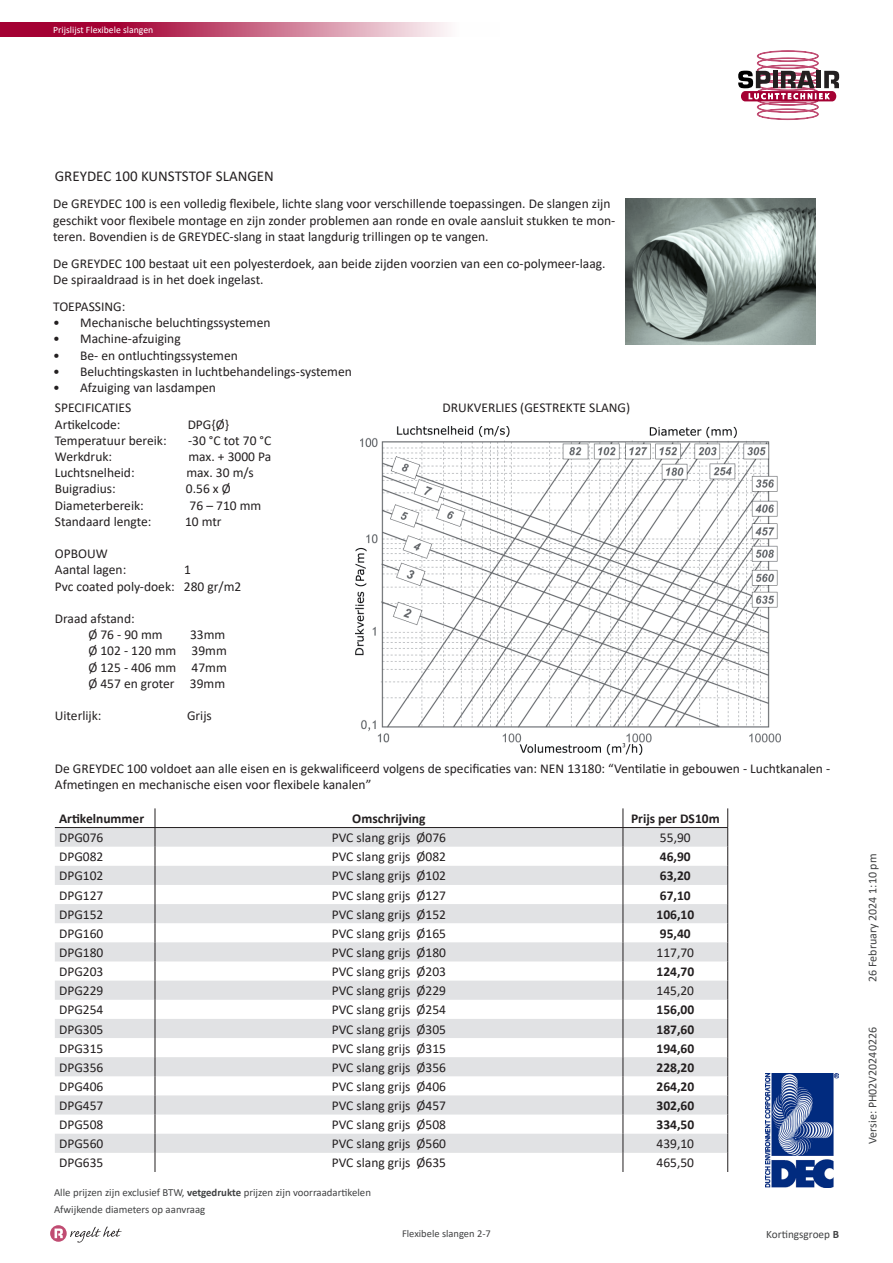
<style>
.page{position:relative;width:893px;height:1263px;background:#fff}
.page>*{position:absolute;margin:0;border:0;box-sizing:border-box;transform-origin:0 0}
.t1{font:15px "Calibri";color:#231f20}
.Standaard{font:13.5px/16.2px "Calibri";color:#231f20}
.kop{font:13.5px "Calibri";color:#231f20}
.maten{font:13.5px "Calibri";color:#231f20}
.tabel{font:700 13.5px "Calibri";color:#231f20}
.tabel-2{font:13.5px "Calibri";color:#231f20}
.kop-2{font:700 13.5px "Calibri";color:#231f20}
.t2{font:12px "Calibri";color:#414243}
.t3{font:11.25px "Calibri";color:#414243}
.t4{font:10.8px "Calibri";color:#414243}
.t5{font:10.5px "Calibri";color:#414243}
.t6{font:9.75px "Calibri";color:#fff}
.s1{font-weight:700}
</style>
<div class="page">
<svg style="left:738px;top:51px;width:101px;height:69px"></svg>
<svg style="left:0;top:22px;width:448px;height:15px;background:#c35a7a"></svg>
<img style="left:766px;top:1074px;width:73px;height:113px">
<svg style="left:50px;top:1225px;width:17px;height:17px"></svg>
<svg style="left:55px;top:1228px;width:8px;height:10px"></svg>
<svg style="left:70px;top:1226px;width:52px;height:16px"></svg>
<svg style="left:55px;top:828px;width:672px;height:325px;fill:#e1e2e4"></svg>
<hr style="left:55px;top:827px;width:100px;height:1px;background:#231f20">
<svg style="left:155px;top:808px;width:1px;height:364px"></svg>
<hr style="left:155px;top:827px;width:468px;height:1px;background:#231f20">
<svg style="left:623px;top:808px;width:1px;height:364px"></svg>
<svg style="left:727px;top:808px;width:1px;height:364px"></svg>
<hr style="left:623px;top:827px;width:105px;height:1px;background:#231f20">
<img style="left:625px;top:198px;width:190px;height:147px">
<img style="left:355px;top:427px;width:425px;height:327px">
<p class="t6" style="left:53px;top:23px;width:102px">Prijslijst Flexibele slangen</p>
<p class="t1" style="left:55px;top:166px;width:221px">GREYDEC 100 KUNSTSTOF SLANGEN</p>
<p class="Standaard" style="left:53px;top:195px;width:564px">De GREYDEC 100 is een volledig flexibele, lichte slang voor verschillende toepassingen. De slangen zijn geschikt voor flexibele montage en zijn zonder problemen aan ronde en ovale aansluit stukken te mon&shy;teren. Bovendien is de GREYDEC-slang in staat langdurig trillingen op te vangen.</p>
<p class="Standaard" style="left:53px;top:255px;width:554px">De GREYDEC 100 bestaat uit een polyesterdoek, aan beide zijden voorzien van een co-polymeer-laag.</p>
<p class="Standaard" style="left:53px;top:271px;width:212px">De spiraaldraad is in het doek ingelast.</p>
<p class="Standaard" style="left:53px;top:298px;width:74px">TOEPASSING:</p>
<p class="Standaard" style="left:53px;top:314px;width:219px">• Mechanische beluchtingssystemen</p>
<p class="Standaard" style="left:53px;top:330px;width:129px">• Machine-afzuiging</p>
<p class="Standaard" style="left:53px;top:347px;width:186px">• Be- en ontluchtingssystemen</p>
<p class="Standaard" style="left:53px;top:363px;width:300px">• Beluchtingskasten in luchtbehandelings-systemen</p>
<p class="Standaard" style="left:53px;top:379px;width:164px">• Afzuiging van lasdampen</p>
<p class="Standaard" style="left:55px;top:399px;width:78px">SPECIFICATIES</p>
<p class="Standaard" style="left:442px;top:399px;width:189px">DRUKVERLIES (GESTREKTE SLANG)</p>
<p class="Standaard" style="left:55px;top:416px;width:67px">Artikelcode:</p>
<p class="Standaard" style="left:188px;top:416px;width:43px">DPG{Ø}</p>
<p class="Standaard" style="left:55px;top:432px;width:113px">Temperatuur bereik:</p>
<p class="Standaard" style="left:188px;top:432px;width:85px">-30 °C tot 70 °C</p>
<p class="Standaard" style="left:55px;top:448px;width:59px">Werkdruk:</p>
<p class="Standaard" style="left:188px;top:448px;width:84px">max. + 3000 Pa</p>
<p class="Standaard" style="left:55px;top:464px;width:81px">Luchtsnelheid:</p>
<p class="Standaard" style="left:186px;top:464px;width:69px">max. 30 m/s</p>
<p class="Standaard" style="left:55px;top:480px;width:62px">Buigradius:</p>
<p class="Standaard" style="left:186px;top:480px;width:46px">0.56 x Ø</p>
<p class="Standaard" style="left:55px;top:497px;width:91px">Diameterbereik:</p>
<p class="Standaard" style="left:190px;top:497px;width:73px">76 – 710 mm</p>
<p class="Standaard" style="left:55px;top:513px;width:98px">Standaard lengte:</p>
<p class="Standaard" style="left:185px;top:513px;width:38px">10 mtr</p>
<p class="Standaard" style="left:55px;top:545px;width:54px">OPBOUW</p>
<p class="Standaard" style="left:55px;top:561px;width:73px">Aantal lagen:</p>
<p class="Standaard" style="left:184px;top:561px;width:8px">1</p>
<p class="Standaard" style="left:55px;top:578px;width:188px">Pvc coated poly-doek: 280 gr/m2</p>
<p class="Standaard" style="left:55px;top:610px;width:81px">Draad afstand:</p>
<p class="Standaard" style="left:88px;top:626px;width:76px">Ø 76 - 90 mm</p>
<p class="Standaard" style="left:190px;top:626px;width:37px">33mm</p>
<p class="Standaard" style="left:88px;top:642px;width:140px">Ø 102 - 120 mm 39mm</p>
<p class="Standaard" style="left:88px;top:659px;width:140px">Ø 125 - 406 mm 47mm</p>
<p class="Standaard" style="left:88px;top:675px;width:138px">Ø 457 en groter 39mm</p>
<p class="Standaard" style="left:55px;top:707px;width:48px">Uiterlijk:</p>
<p class="Standaard" style="left:187px;top:707px;width:26px">Grijs</p>
<p class="Standaard" style="left:55px;top:760px;width:777px">De GREYDEC 100 voldoet aan alle eisen en is gekwalificeerd volgens de specificaties van: NEN 13180: “Ventilatie in gebouwen - Luchtkanalen -<br>Afmetingen en mechanische eisen voor flexibele kanalen”</p>
<p class="kop-2" style="left:59px;top:809px;width:87px">Artikelnummer</p>
<p class="tabel" style="left:352px;top:809px;width:75px">Omschrijving</p>
<p class="tabel" style="left:631px;top:809px;width:90px">Prijs per DS10m</p>
<p class="maten" style="left:59px;top:828px;width:46px">DPG076</p>
<p class="kop" style="left:332px;top:828px;width:116px">PVC slang grijs Ø076</p>
<p class="tabel-2" style="left:660px;top:828px;width:32px">55,90</p>
<p class="maten" style="left:59px;top:847px;width:46px">DPG082</p>
<p class="kop" style="left:332px;top:847px;width:116px">PVC slang grijs Ø082</p>
<p class="tabel" style="left:660px;top:847px;width:32px">46,90</p>
<p class="maten" style="left:59px;top:866px;width:46px">DPG102</p>
<p class="kop" style="left:332px;top:866px;width:116px">PVC slang grijs Ø102</p>
<p class="tabel" style="left:660px;top:866px;width:32px">63,20</p>
<p class="maten" style="left:59px;top:886px;width:46px">DPG127</p>
<p class="kop" style="left:332px;top:886px;width:116px">PVC slang grijs Ø127</p>
<p class="tabel" style="left:660px;top:885px;width:32px">67,10</p>
<p class="maten" style="left:59px;top:905px;width:46px">DPG152</p>
<p class="kop" style="left:332px;top:905px;width:116px">PVC slang grijs Ø152</p>
<p class="tabel" style="left:656px;top:905px;width:39px">106,10</p>
<p class="maten" style="left:59px;top:924px;width:46px">DPG160</p>
<p class="kop" style="left:332px;top:924px;width:116px">PVC slang grijs Ø165</p>
<p class="tabel" style="left:660px;top:924px;width:32px">95,40</p>
<p class="maten" style="left:59px;top:943px;width:46px">DPG180</p>
<p class="kop" style="left:332px;top:943px;width:116px">PVC slang grijs Ø180</p>
<p class="tabel-2" style="left:657px;top:943px;width:39px">117,70</p>
<p class="maten" style="left:59px;top:962px;width:46px">DPG203</p>
<p class="kop" style="left:332px;top:962px;width:116px">PVC slang grijs Ø203</p>
<p class="tabel" style="left:656px;top:962px;width:39px">124,70</p>
<p class="maten" style="left:59px;top:981px;width:46px">DPG229</p>
<p class="kop" style="left:332px;top:981px;width:116px">PVC slang grijs Ø229</p>
<p class="tabel-2" style="left:657px;top:981px;width:39px">145,20</p>
<p class="maten" style="left:59px;top:1000px;width:46px">DPG254</p>
<p class="kop" style="left:332px;top:1000px;width:116px">PVC slang grijs Ø254</p>
<p class="tabel" style="left:656px;top:1000px;width:39px">156,00</p>
<p class="maten" style="left:59px;top:1020px;width:46px">DPG305</p>
<p class="kop" style="left:332px;top:1020px;width:116px">PVC slang grijs Ø305</p>
<p class="tabel" style="left:656px;top:1019px;width:39px">187,60</p>
<p class="maten" style="left:59px;top:1039px;width:46px">DPG315</p>
<p class="kop" style="left:332px;top:1039px;width:116px">PVC slang grijs Ø315</p>
<p class="tabel" style="left:656px;top:1039px;width:39px">194,60</p>
<p class="maten" style="left:59px;top:1058px;width:46px">DPG356</p>
<p class="kop" style="left:332px;top:1058px;width:116px">PVC slang grijs Ø356</p>
<p class="tabel" style="left:656px;top:1058px;width:39px">228,20</p>
<p class="maten" style="left:59px;top:1077px;width:46px">DPG406</p>
<p class="kop" style="left:332px;top:1077px;width:116px">PVC slang grijs Ø406</p>
<p class="tabel" style="left:656px;top:1077px;width:39px">264,20</p>
<p class="maten" style="left:59px;top:1096px;width:46px">DPG457</p>
<p class="kop" style="left:332px;top:1096px;width:116px">PVC slang grijs Ø457</p>
<p class="tabel" style="left:656px;top:1096px;width:39px">302,60</p>
<p class="maten" style="left:59px;top:1115px;width:46px">DPG508</p>
<p class="kop" style="left:332px;top:1115px;width:116px">PVC slang grijs Ø508</p>
<p class="tabel" style="left:656px;top:1115px;width:39px">334,50</p>
<p class="maten" style="left:59px;top:1134px;width:46px">DPG560</p>
<p class="kop" style="left:332px;top:1134px;width:116px">PVC slang grijs Ø560</p>
<p class="tabel-2" style="left:657px;top:1134px;width:39px">439,10</p>
<p class="maten" style="left:59px;top:1153px;width:46px">DPG635</p>
<p class="kop" style="left:332px;top:1153px;width:116px">PVC slang grijs Ø635</p>
<p class="tabel-2" style="left:657px;top:1153px;width:39px">465,50</p>
<p class="t4" style="left:54px;top:1184px;width:319px">Alle prijzen zijn exclusief BTW, <span class="s1">vetgedrukte</span> prijzen zijn voorraadartikelen</p>
<p class="t4" style="left:54px;top:1201px;width:153px">Afwijkende diameters op aanvraag</p>
<p class="t5" style="left:402px;top:1226px;width:90px">Flexibele slangen 2-7</p>
<p class="t3" style="left:766px;top:1226px;width:74px">Kortingsgroep <span class="s1">B</span></p>
<p class="t2" style="left:864px;top:982px;width:130px;rotate:-90deg">26 February 2024 1:10 pm</p>
<p class="t2" style="left:864px;top:1144px;width:118px;rotate:-90deg">Versie: PH02V20240226</p>
</div>
